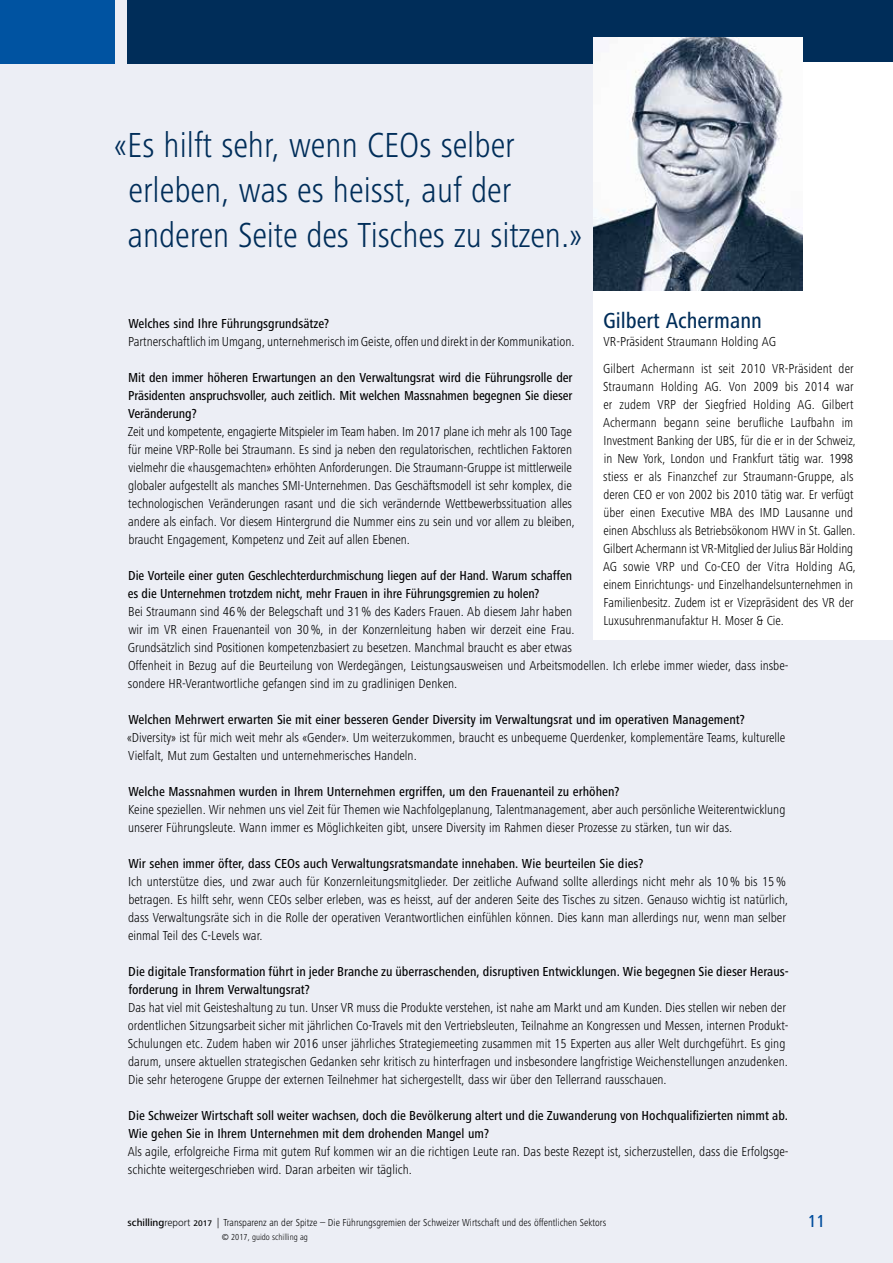
<style>
.page{position:relative;width:893px;height:1263px;background:#eceef5}
.page>*{position:absolute;margin:0;border:0;box-sizing:border-box;transform-origin:0 0}
.t1{font:300 condensed 36px/45px "Frutiger Next Pro";color:#002d59}
.t2{font:500 condensed 22.5px "Frutiger Next Pro";color:#002d59}
.t3{font:500 condensed 18px "Frutiger Next Pro";color:#004d9d}
.t4{font:300 condensed 13.5px/18px "Frutiger Next Pro";color:#000}
.t5{font:500 condensed 13.5px/18px "Frutiger Next Pro";color:#000}
.t6{font:300 condensed 10.5px "Frutiger Next Pro";color:#000}
.t7{font:300 condensed 9px "Frutiger Next Pro";color:#000}
.s1{font-weight:500;font-stretch:normal}
.s2{font-stretch:normal}
.s3{font-weight:500;font-stretch:normal;font-size:8.4px}
</style>
<div class="page">
<div style="left:128px;top:0;width:765px;height:64px;background:#002d59"></div>
<div style="left:0;top:0;width:115px;height:64px;background:#0053a1"></div>
<div style="left:594px;top:62px;width:299px;height:577px;background:#fff"></div>
<img style="left:594px;top:38px;width:208px;height:252px">
<h1 class="t1" style="left:128px;top:123px;width:456px;text-indent:-14px">«Es hilft sehr, wenn CEOs selber erleben, was es heisst, auf der anderen Seite des Tisches zu sitzen.»</h1>
<h2 class="t2" style="left:603px;top:308px;width:160px">Gilbert Achermann</h2>
<p class="t4" style="left:603px;top:328px;width:252px;line-height:27px">VR-Präsident Straumann Holding AG<br>Gilbert Achermann ist seit 2010 VR-Präsident der</p>
<p class="t4" style="left:603px;top:378px;width:254px">Straumann Holding AG. Von 2009 bis 2014 war er zudem VRP der Siegfried Holding AG. Gilbert Achermann begann seine berufliche Laufbahn im Investment Banking der UBS, für die er in der Schweiz, in New York, London und Frankfurt tätig war. 1998 stiess er als Finanzchef zur Straumann-Gruppe, als deren CEO er von 2002 bis 2010 tätig war. Er verfügt über einen Executive MBA des IMD Lausanne und einen Abschluss als Betriebsökonom HWV in St. Gallen.<br>Gilbert Achermann ist VR-Mitglied der Julius Bär Holding AG sowie VRP und Co-CEO der Vitra Holding AG, einem Einrichtungs- und Einzelhandelsunternehmen in Familienbesitz. Zudem ist er Vizepräsident des VR der Luxusuhrenmanufaktur H. Moser &amp; Cie.</p>
<p class="t5" style="left:128px;top:315px;width:202px">Welches sind Ihre Führungsgrundsätze?</p>
<p class="t4" style="left:128px;top:333px;width:448px">Partnerschaftlich im Umgang, unternehmerisch im Geiste, offen und direkt in der Kommunikation.</p>
<p class="t5" style="left:128px;top:369px;width:446px;text-align:justify">Mit den immer höheren Erwartungen an den Verwaltungsrat wird die Führungsrolle der Präsidenten anspruchsvoller, auch zeitlich. Mit welchen Massnahmen begegnen Sie dieser Veränderung?</p>
<p class="t4" style="left:128px;top:423px;width:449px">Zeit und kompetente, engagierte Mitspieler im Team haben. Im 2017 plane ich mehr als 100 Tage für meine VRP-Rolle bei Straumann. Es sind ja neben den regulatorischen, rechtlichen Faktoren vielmehr die «hausgemachten» erhöhten Anforderungen. Die Straumann-Gruppe ist mittlerweile globaler aufgestellt als manches SMI-Unternehmen. Das Geschäftsmodell ist sehr komplex, die technologischen Veränderungen rasant und die sich verändernde Wettbewerbssituation alles andere als einfach. Vor diesem Hintergrund die Nummer eins zu sein und vor allem zu bleiben, braucht Engagement, Kompetenz und Zeit auf allen Ebenen.</p>
<p class="t5" style="left:128px;top:567px;width:445px">Die Vorteile einer guten Geschlechterdurchmischung liegen auf der Hand. Warum schaffen es die Unternehmen trotzdem nicht, mehr Frauen in ihre Führungsgremien zu holen?</p>
<p class="t4" style="left:128px;top:603px;width:662px">Bei Straumann sind 46% der Belegschaft und 31% des Kaders Frauen. Ab diesem Jahr haben<br>wir im VR einen Frauenanteil von 30%, in der Konzernleitung haben wir derzeit eine Frau.<br>Grundsätzlich sind Positionen kompetenzbasiert zu besetzen. Manchmal braucht es aber etwas<br>Offenheit in Bezug auf die Beurteilung von Werdegängen, Leistungsausweisen und Arbeitsmodellen. Ich erlebe immer wieder, dass insbe&shy;sondere HR-Verantwortliche gefangen sind im zu gradlinigen Denken.</p>
<p class="t5" style="left:128px;top:711px;width:618px">Welchen Mehrwert erwarten Sie mit einer besseren Gender Diversity im Verwaltungsrat und im operativen Management?</p>
<p class="t4" style="left:127px;top:729px;width:660px">«Diversity» ist für mich weit mehr als «Gender». Um weiterzukommen, braucht es unbequeme Querdenker, komplementäre Teams, kulturelle<br>Vielfalt, Mut zum Gestalten und unternehmerisches Handeln.</p>
<p class="t5" style="left:128px;top:783px;width:493px">Welche Massnahmen wurden in Ihrem Unternehmen ergriffen, um den Frauenanteil zu erhöhen?</p>
<p class="t4" style="left:128px;top:801px;width:659px">Keine speziellen. Wir nehmen uns viel Zeit für Themen wie Nachfolgeplanung, Talentmanagement, aber auch persönliche Weiterentwicklung unserer Führungsleute. Wann immer es Möglichkeiten gibt, unsere Diversity im Rahmen dieser Prozesse zu stärken, tun wir das.</p>
<p class="t5" style="left:128px;top:855px;width:517px">Wir sehen immer öfter, dass CEOs auch Verwaltungsratsmandate innehaben. Wie beurteilen Sie dies?</p>
<p class="t4" style="left:128px;top:873px;width:662px">Ich unterstütze dies, und zwar auch für Konzernleitungsmitglieder. Der zeitliche Aufwand sollte allerdings nicht mehr als 10% bis 15% betragen. Es hilft sehr, wenn CEOs selber erleben, was es heisst, auf der anderen Seite des Tisches zu sitzen. Genauso wichtig ist natürlich, dass Verwaltungsräte sich in die Rolle der operativen Verantwortlichen einfühlen können. Dies kann man allerdings nur, wenn man selber einmal Teil des C-Levels war.</p>
<p class="t5" style="left:128px;top:963px;width:661px">Die digitale Transformation führt in jeder Branche zu überraschenden, disruptiven Entwicklungen. Wie begegnen Sie dieser Heraus&shy;forderung in Ihrem Verwaltungsrat?</p>
<p class="t4" style="left:128px;top:998px;width:662px">Das hat viel mit Geisteshaltung zu tun. Unser VR muss die Produkte verstehen, ist nahe am Markt und am Kunden. Dies stellen wir neben der ordentlichen Sitzungsarbeit sicher mit jährlichen Co-Travels mit den Vertriebsleuten, Teilnahme an Kongressen und Messen, internen Produkt-Schulungen etc. Zudem haben wir 2016 unser jährliches Strategiemeeting zusammen mit 15 Experten aus aller Welt durchgeführt. Es ging darum, unsere aktuellen strategischen Gedanken sehr kritisch zu hinterfragen und insbesondere langfristige Weichenstellungen anzudenken.<br>Die sehr heterogene Gruppe der externen Teilnehmer hat sichergestellt, dass wir über den Tellerrand rausschauen.</p>
<p class="t5" style="left:128px;top:1106px;width:661px">Die Schweizer Wirtschaft soll weiter wachsen, doch die Bevölkerung altert und die Zuwanderung von Hochqualifizierten nimmt ab.<br>Wie gehen Sie in Ihrem Unternehmen mit dem drohenden Mangel um?</p>
<p class="t4" style="left:128px;top:1142px;width:661px">Als agile, erfolgreiche Firma mit gutem Ruf kommen wir an die richtigen Leute ran. Das beste Rezept ist, sicherzustellen, dass die Erfolgsge&shy;schichte weitergeschrieben wird. Daran arbeiten wir täglich.</p>
<p class="t6" style="left:128px;top:1216px;width:480px"><span class="s1">schilling</span><span class="s2">report</span> <span class="s3">2017</span> | Transparenz an der Spitze – Die Führungsgremien der Schweizer Wirtschaft und des öffentlichen Sektors</p>
<p class="t7" style="left:222px;top:1232px;width:88px">© 2017, guido schilling ag</p>
<h3 class="t3" style="left:808px;top:1211px;width:19px">11</h3>
</div>
